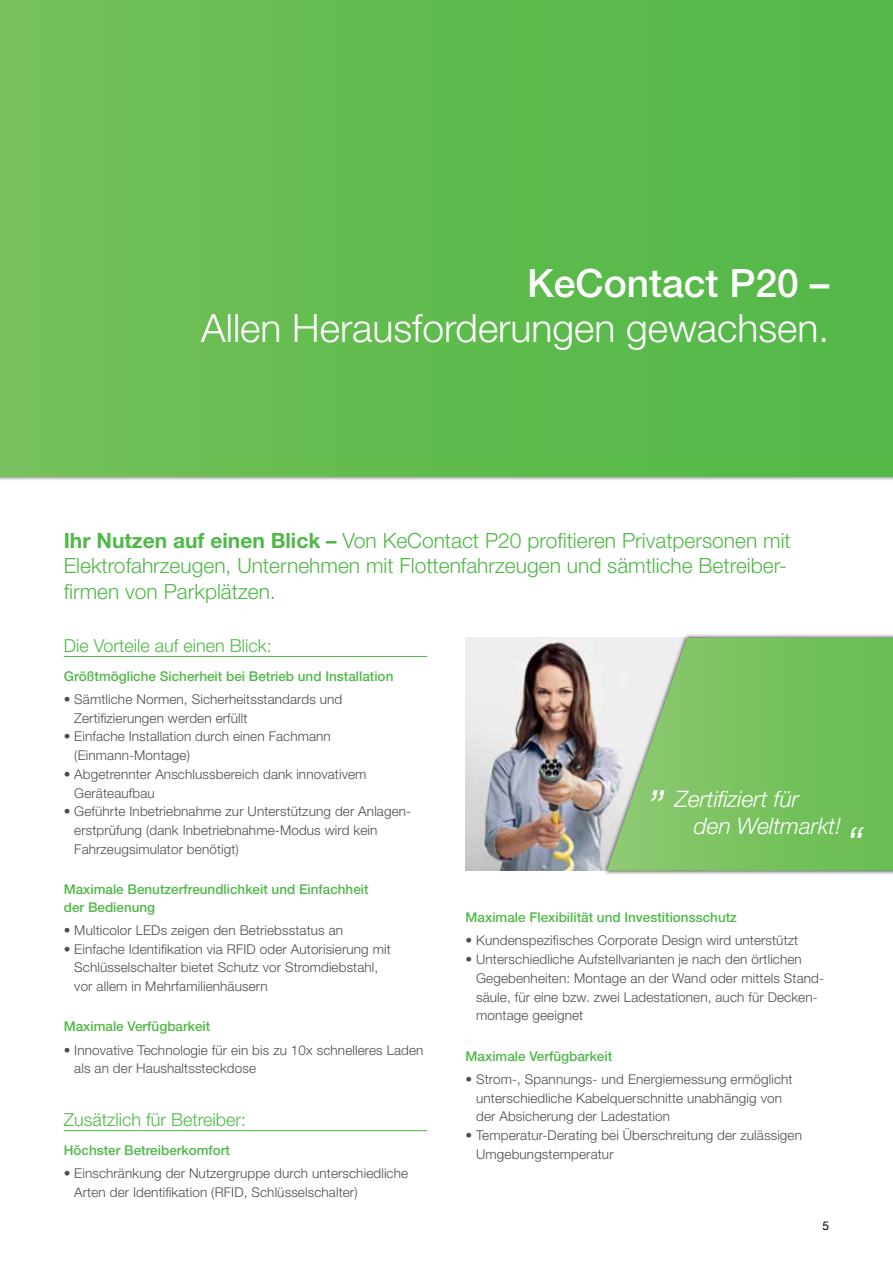
<style>
.page{position:relative;width:893px;height:1263px;background:#fff}
.page>*{position:absolute;margin:0;border:0;box-sizing:border-box;transform-origin:0 0}
.t1{font:italic 300 45px "Helvetica Neue";color:#fff}
.t2{font:300 39px "Helvetica Neue";color:#fff}
.t3{font:500 39px "Helvetica Neue";color:#fff}
.t4{font:italic 300 22.65px/26.5px "Helvetica Neue";color:#fff}
.t5{font:300 21px/25.2px "Helvetica Neue";color:#50b848}
.t6{font:300 18px "Helvetica Neue";color:#50b848}
.t7{font:300 13.5px/18.8px "Helvetica Neue";letter-spacing:.01em;color:#4d4d4f}
.t8{font:500 13.5px/18px "Helvetica Neue";color:#50b848}
.t9{font:12px "Helvetica Neue";color:#000}
.s1{font-weight:700}
</style>
<div class="page">
<div style="left:0;top:0;width:893px;height:476px;background:linear-gradient(to right,#74c05a,#50b846)"></div>
<img style="left:466px;top:638px;width:137px;height:233px">
<div style="left:603px;top:633px;width:290px;height:242px;background:#000;opacity:.75"></div>
<svg style="left:607px;top:638px;width:286px;height:233px;background:#87c671"></svg>
<hr style="left:64px;top:656px;width:363px;height:1px;background:#50b848">
<hr style="left:64px;top:1130px;width:363px;height:1px;background:#50b848">
<h2 class="t3" style="left:527px;top:260px;width:303px">KeContact P20 –</h2>
<h2 class="t2" style="left:201px;top:305px;width:629px">Allen Herausforderungen gewachsen.</h2>
<h3 class="t5" style="left:64px;top:528px;width:728px"><span class="s1">Ihr Nutzen auf einen Blick –</span> Von KeContact P20 profitieren Privatpersonen mit<br>Elektrofahrzeugen, Unternehmen mit Flottenfahrzeugen und sämtliche Betreiber&shy;firmen von Parkplätzen.</h3>
<h3 class="t6" style="left:64px;top:635px;width:210px">Die Vorteile auf einen Blick:</h3>
<p class="t8" style="left:64px;top:667px;width:331px">Größtmögliche Sicherheit bei Betrieb und Installation</p>
<p class="t7" style="left:74px;top:689px;width:270px;text-indent:-11px">• Sämtliche Normen, Sicherheitsstandards und<br>Zertifizierungen werden erfüllt</p>
<p class="t7" style="left:74px;top:727px;width:258px;text-indent:-11px">• Einfache Installation durch einen Fachmann (Einmann-Montage)</p>
<p class="t7" style="left:74px;top:764px;width:294px;text-indent:-11px">• Abgetrennter Anschlussbereich dank innovativem<br>Geräteaufbau</p>
<p class="t7" style="left:74px;top:802px;width:338px;text-indent:-11px">• Geführte Inbetriebnahme zur Unterstützung der Anlagen&shy;erstprüfung (dank Inbetriebnahme-Modus wird kein<br>Fahrzeugsimulator benötigt)</p>
<p class="t8" style="left:64px;top:880px;width:306px">Maximale Benutzerfreundlichkeit und Einfachheit der Bedienung</p>
<p class="t7" style="left:64px;top:920px;width:281px">• Multicolor LEDs zeigen den Betriebsstatus an</p>
<p class="t7" style="left:74px;top:939px;width:318px;text-indent:-11px">• Einfache Identifikation via RFID oder Autorisierung mit<br>Schlüsselschalter bietet Schutz vor Stromdiebstahl, vor allem in Mehrfamilienhäusern</p>
<p class="t8" style="left:64px;top:1017px;width:148px">Maximale Verfügbarkeit</p>
<p class="t7" style="left:74px;top:1040px;width:351px;text-indent:-11px">• Innovative Technologie für ein bis zu 10x schnelleres Laden als an der Haushaltssteckdose</p>
<h3 class="t6" style="left:64px;top:1108px;width:184px">Zusätzlich für Betreiber:</h3>
<p class="t8" style="left:64px;top:1141px;width:168px">Höchster Betreiberkomfort</p>
<p class="t7" style="left:74px;top:1164px;width:335px;text-indent:-11px">• Einschränkung der Nutzergruppe durch unterschiedliche<br>Arten der Identifikation (RFID, Schlüsselschalter)</p>
<h1 class="t1" style="left:653px;top:752px;width:18px">„</h1>
<h3 class="t4" style="left:694px;top:785px;width:149px;text-indent:-19px">Zertifiziert für den Weltmarkt!</h3>
<p class="t8" style="left:466px;top:908px;width:273px">Maximale Flexibilität und Investitionsschutz</p>
<p class="t7" style="left:466px;top:931px;width:334px">• Kundenspezifisches Corporate Design wird unterstützt</p>
<p class="t7" style="left:476px;top:949px;width:349px;text-indent:-11px">• Unterschiedliche Aufstellvarianten je nach den örtlichen Gegebenheiten: Montage an der Wand oder mittels Stand&shy;säule, für eine bzw. zwei Ladestationen, auch für Decken&shy;montage geeignet</p>
<p class="t8" style="left:466px;top:1047px;width:148px">Maximale Verfügbarkeit</p>
<p class="t7" style="left:476px;top:1069px;width:318px;text-indent:-11px">• Strom-, Spannungs- und Energiemessung ermöglicht unterschiedliche Kabelquerschnitte unabhängig von der Absicherung der Ladestation</p>
<p class="t7" style="left:476px;top:1126px;width:327px;text-indent:-11px">• Temperatur-Derating bei Überschreitung der zulässigen<br>Umgebungstemperatur</p>
<p class="t9" style="left:822px;top:1218px;width:8px">5</p>
<h1 class="t1" style="left:846px;top:816px;width:18px">“</h1>
</div>
